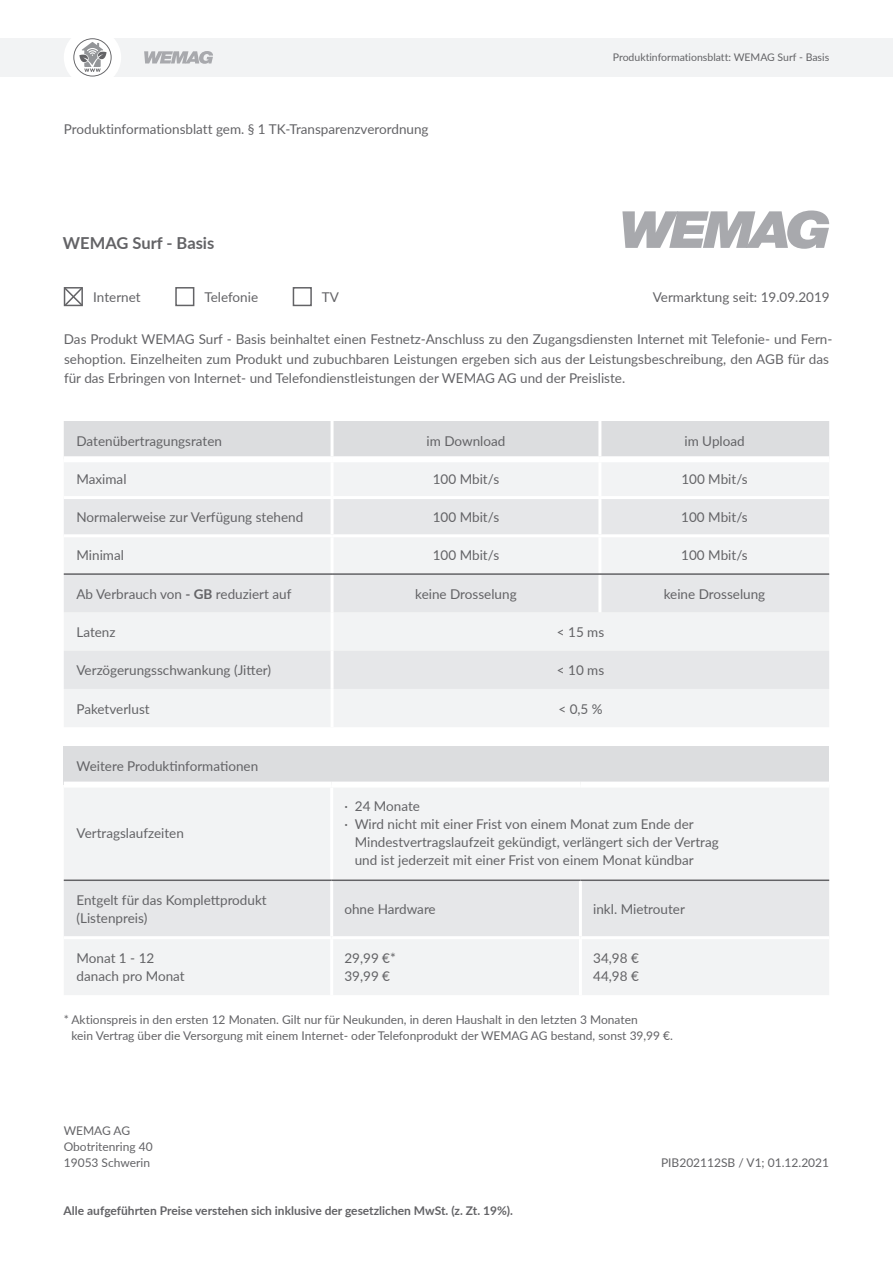
<style>
.page{position:relative;width:893px;height:1263px;background:#fff}
.page>*{position:absolute;margin:0;border:0;box-sizing:border-box;transform-origin:0 0}
.t1{font:700 16.5px "Lato";color:#636366}
.t2{font:13.5px/18px "Lato";color:#636366}
.t3{font:12px/15.9px "Lato";color:#636366}
.t4{font:700 12px "Lato";color:#636366}
.t5{font:10.5px "Lato";color:#636366}
.s1{font-weight:700}
</style>
<div class="page">
<div style="left:0;top:38px;width:893px;height:39px;background:#f2f3f4"></div>
<div style="left:64px;top:29px;width:57px;height:57px;background:#fff;border-radius:50%"></div>
<svg style="left:73px;top:38px;width:39px;height:39px"></svg>
<svg style="left:144px;top:51px;width:69px;height:13px"></svg>
<div style="left:175px;top:287px;width:19px;height:19px;border:2px solid #636366"></div>
<div style="left:293px;top:287px;width:19px;height:19px;border:2px solid #636366"></div>
<div style="left:64px;top:421px;width:765px;height:35px;background:#dcdddf"></div>
<div style="left:64px;top:463px;width:765px;height:264px;background:#f2f3f4"></div>
<svg style="left:64px;top:499px;width:765px;height:190px;fill:#e6e7e9"></svg>
<hr style="left:64px;top:496px;width:268px;height:3px;background:#fff">
<hr style="left:64px;top:534px;width:268px;height:3px;background:#fff">
<hr style="left:331px;top:462px;width:3px;height:34px;background:#fff">
<hr style="left:598px;top:462px;width:3px;height:34px;background:#fff">
<hr style="left:331px;top:421px;width:3px;height:35px;background:#fff">
<hr style="left:598px;top:499px;width:3px;height:35px;background:#fff">
<hr style="left:598px;top:537px;width:3px;height:36px;background:#fff">
<hr style="left:331px;top:575px;width:3px;height:37px;background:#fff">
<hr style="left:598px;top:575px;width:3px;height:37px;background:#fff">
<hr style="left:331px;top:612px;width:3px;height:39px;background:#fff">
<hr style="left:331px;top:651px;width:3px;height:38px;background:#fff">
<hr style="left:331px;top:689px;width:3px;height:38px;background:#fff">
<hr style="left:598px;top:421px;width:3px;height:35px;background:#fff">
<hr style="left:332px;top:496px;width:268px;height:3px;background:#fff">
<hr style="left:331px;top:499px;width:3px;height:35px;background:#fff">
<hr style="left:600px;top:496px;width:229px;height:3px;background:#fff">
<hr style="left:332px;top:534px;width:268px;height:3px;background:#fff">
<hr style="left:331px;top:537px;width:3px;height:36px;background:#fff">
<hr style="left:600px;top:534px;width:229px;height:3px;background:#fff">
<hr style="left:64px;top:573px;width:268px;height:2px;background:#636366">
<hr style="left:332px;top:573px;width:268px;height:2px;background:#636366">
<hr style="left:600px;top:573px;width:229px;height:2px;background:#636366">
<div style="left:64px;top:746px;width:765px;height:38px;background:#dcdddf"></div>
<div style="left:64px;top:788px;width:765px;height:207px;background:#f2f3f4"></div>
<div style="left:64px;top:881px;width:765px;height:55px;background:#e6e7e9"></div>
<hr style="left:330px;top:787px;width:3px;height:92px;background:#fff">
<hr style="left:330px;top:881px;width:3px;height:55px;background:#fff">
<hr style="left:579px;top:881px;width:3px;height:55px;background:#fff">
<hr style="left:64px;top:936px;width:268px;height:3px;background:#fff">
<hr style="left:332px;top:936px;width:248px;height:3px;background:#fff">
<hr style="left:330px;top:939px;width:3px;height:56px;background:#fff">
<hr style="left:580px;top:936px;width:249px;height:3px;background:#fff">
<hr style="left:579px;top:939px;width:3px;height:56px;background:#fff">
<hr style="left:64px;top:879px;width:268px;height:2px;background:#636366">
<hr style="left:332px;top:879px;width:248px;height:2px;background:#636366">
<hr style="left:580px;top:879px;width:249px;height:2px;background:#636366">
<div style="left:64px;top:781px;width:268px;height:6px;background:#fff"></div>
<div style="left:332px;top:781px;width:248px;height:6px;background:#fff"></div>
<div style="left:580px;top:781px;width:249px;height:6px;background:#fff"></div>
<svg style="left:622px;top:210px;width:207px;height:39px"></svg>
<svg style="left:63px;top:287px;width:20px;height:20px"></svg>
<p class="t2" style="left:64px;top:119px;width:366px">Produktinformationsblatt gem. § 1 TK-Transparenzverordnung</p>
<p class="t1" style="left:63px;top:231px;width:153px">WEMAG Surf - Basis</p>
<p class="t5" style="left:613px;top:50px;width:218px">Produktinformationsblatt: WEMAG Surf - Basis</p>
<p class="t2" style="left:93px;top:287px;width:49px">Internet</p>
<p class="t2" style="left:204px;top:287px;width:55px">Telefonie</p>
<p class="t2" style="left:322px;top:287px;width:19px">TV</p>
<p class="t2" style="left:653px;top:287px;width:179px">Vermarktung seit: 19.09.2019</p>
<p class="t2" style="left:64px;top:329px;width:770px;line-height:19.2px">Das Produkt WEMAG Surf - Basis beinhaltet einen Festnetz-Anschluss zu den Zugangsdiensten Internet mit Telefonie- und Fern&shy;sehoption. Einzelheiten zum Produkt und zubuchbaren Leistungen ergeben sich aus der Leistungsbeschreibung, den AGB für das für das Erbringen von Internet- und Telefondienstleistungen der WEMAG AG und der Preisliste.</p>
<p class="t2" style="left:77px;top:431px;width:147px">Datenübertragungsraten</p>
<p class="t2" style="left:427px;top:431px;width:80px">im Download</p>
<p class="t2" style="left:684px;top:431px;width:62px">im Upload</p>
<p class="t2" style="left:77px;top:469px;width:51px">Maximal</p>
<p class="t2" style="left:433px;top:469px;width:68px">100 Mbit/s</p>
<p class="t2" style="left:681px;top:469px;width:68px">100 Mbit/s</p>
<p class="t2" style="left:77px;top:508px;width:228px">Normalerweise zur Verfügung stehend</p>
<p class="t2" style="left:433px;top:508px;width:68px">100 Mbit/s</p>
<p class="t2" style="left:681px;top:508px;width:68px">100 Mbit/s</p>
<p class="t2" style="left:77px;top:546px;width:49px">Minimal</p>
<p class="t2" style="left:433px;top:546px;width:68px">100 Mbit/s</p>
<p class="t2" style="left:681px;top:546px;width:68px">100 Mbit/s</p>
<p class="t2" style="left:76px;top:584px;width:216px">Ab Verbrauch von <span class="s1">- GB</span> reduziert auf</p>
<p class="t2" style="left:415px;top:584px;width:103px">keine Drosselung</p>
<p class="t2" style="left:664px;top:584px;width:103px">keine Drosselung</p>
<p class="t2" style="left:76px;top:622px;width:41px">Latenz</p>
<p class="t2" style="left:557px;top:622px;width:49px">&lt; 15 ms</p>
<p class="t2" style="left:76px;top:661px;width:196px">Verzögerungsschwankung (Jitter)</p>
<p class="t2" style="left:557px;top:661px;width:49px">&lt; 10 ms</p>
<p class="t2" style="left:76px;top:699px;width:75px">Paketverlust</p>
<p class="t2" style="left:558px;top:699px;width:46px">&lt; 0,5 %</p>
<p class="t2" style="left:77px;top:756px;width:183px">Weitere Produktinformationen</p>
<p class="t2" style="left:77px;top:823px;width:109px">Vertragslaufzeiten</p>
<p class="t2" style="left:344px;top:796px;width:77px">· 24 Monate</p>
<p class="t2" style="left:344px;top:814px;width:351px">· Wird nicht mit einer Frist von einem Monat zum Ende der</p>
<p class="t2" style="left:355px;top:832px;width:366px">Mindestvertragslaufzeit gekündigt, verlängert sich der Vertrag</p>
<p class="t2" style="left:355px;top:850px;width:340px">und ist jederzeit mit einer Frist von einem Monat kündbar</p>
<p class="t2" style="left:77px;top:891px;width:192px">Entgelt für das Komplettprodukt (Listenpreis)</p>
<p class="t2" style="left:344px;top:900px;width:93px">ohne Hardware</p>
<p class="t2" style="left:593px;top:900px;width:93px">inkl. Mietrouter</p>
<p class="t2" style="left:77px;top:948px;width:110px">Monat 1 - 12 danach pro Monat</p>
<p class="t2" style="left:344px;top:948px;width:53px">29,99 €*<br>39,99 €</p>
<p class="t2" style="left:593px;top:948px;width:47px">34,98 €<br>44,98 €</p>
<p class="t3" style="left:72px;top:1011px;width:603px;text-indent:-8px">* Aktionspreis in den ersten 12 Monaten. Gilt nur für Neukunden, in deren Haushalt in den letzten 3 Monaten<br>kein Vertrag über die Versorgung mit einem Internet- oder Telefonprodukt der WEMAG AG bestand, sonst 39,99 €.</p>
<p class="t3" style="left:64px;top:1122px;width:90px">WEMAG AG<br>Obotritenring 40<br>19053 Schwerin</p>
<p class="t4" style="left:64px;top:1202px;width:451px">Alle aufgeführten Preise verstehen sich inklusive der gesetzlichen MwSt. (z. Zt. 19%).</p>
<p class="t3" style="left:661px;top:1154px;width:170px">PIB202112SB / V1; 01.12.2021</p>
</div>
